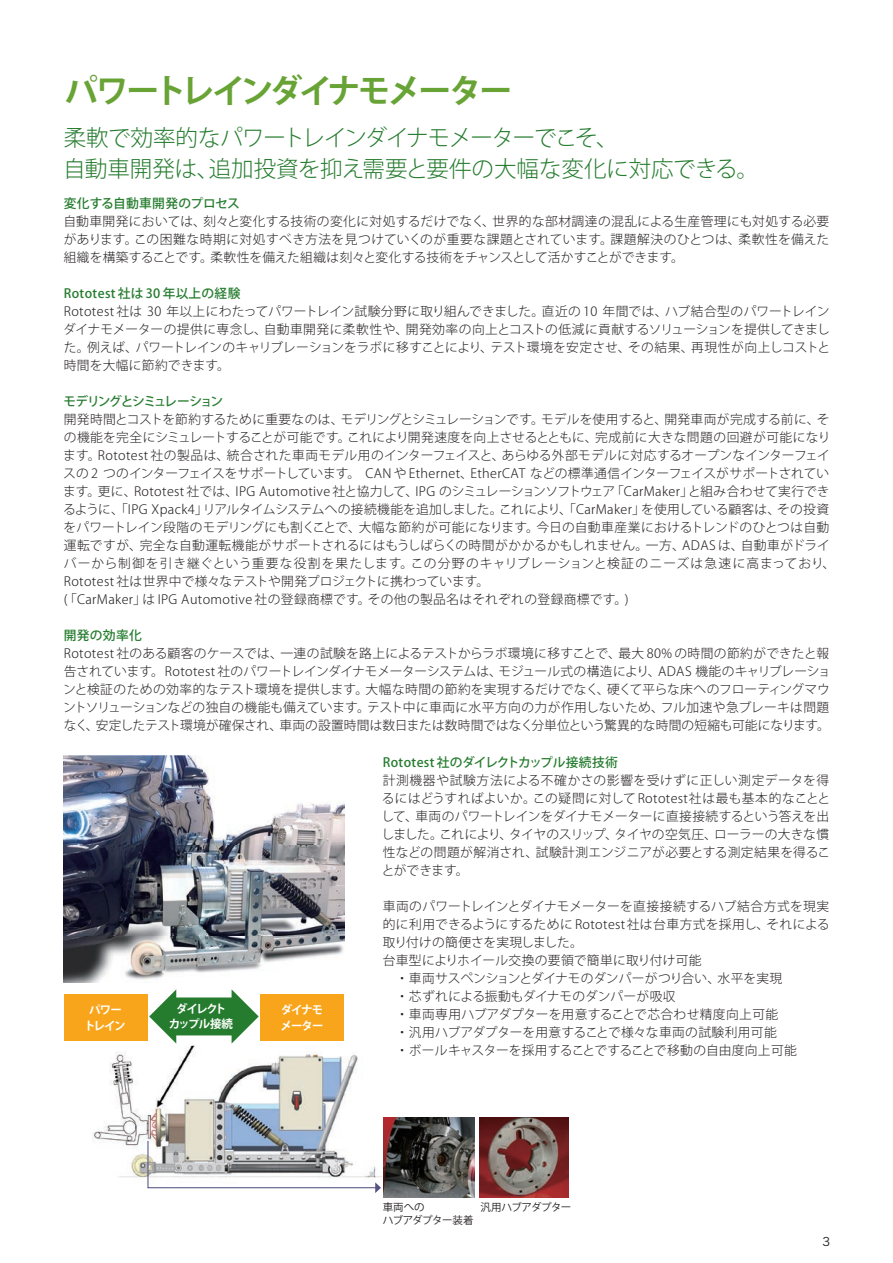
<style>
.page{position:relative;width:893px;height:1263px;background:#fff}
.page>*{position:absolute;margin:0;border:0;box-sizing:border-box;transform-origin:0 0}
.t1{font:700 33px "Koz Go Pr 6 N";letter-spacing:-.085em;color:#68a335}
.t2{font:300 22.5px/31.5px "Koz Go Pr 6 N";letter-spacing:-.02em;color:#257c2e}
.t3{font:300 12.75px/18px "Koz Go Pr 6 N";letter-spacing:.015em;color:#231f20;text-align:justify}
.t4{font:500 12.75px "Koz Go Pr 6 N";letter-spacing:.02em;color:#257c2e}
.t5{font:500 12.75px "Koz Go Pr 6 N";color:#257c2e}
.t6{font:500 12.75px "Koz Go Pr 6 N";letter-spacing:-.12em;color:#257c2e}
.t7{font:11.7px "Hira Kaku Std W3";color:#231f20}
.t8{font:700 11.55px/15.3px "Koz Go Pr 6 N";letter-spacing:-.09em;color:#fff;text-align:center}
.t9{font:700 11.55px/15.3px "Koz Go Pr 6 N";letter-spacing:-.11em;color:#fff;text-align:center}
.t10{font:10.5px/13.5px "Koz Go Pr 6 N";letter-spacing:-.05em;color:#231f20}
</style>
<div class="page">
<img style="left:64px;top:755px;width:280px;height:227px">
<img style="left:93px;top:1046px;width:293px;height:132px">
<svg style="left:383px;top:1046px;width:3px;height:10px"></svg>
<div style="left:64px;top:994px;width:83px;height:47px;background:#f9a51b"></div>
<div style="left:261px;top:994px;width:83px;height:47px;background:#f9a51b"></div>
<div style="left:169px;top:997px;width:69px;height:38px;background:#257c2e"></div>
<svg style="left:149px;top:989px;width:27px;height:54px"></svg>
<svg style="left:232px;top:990px;width:27px;height:53px"></svg>
<img style="left:383px;top:1118px;width:91px;height:79px">
<img style="left:479px;top:1118px;width:90px;height:79px">
<svg style="left:147px;top:1140px;width:234px;height:53px"></svg>
<h1 class="t1" style="left:65px;top:72px;width:449px">パワートレインダイナモメーター</h1>
<h2 class="t2" style="left:63px;top:122px;width:697px">柔軟で効率的なパワートレインダイナモメーターでこそ、<br>自動車開発は、追加投資を抑え需要と要件の大幅な変化に対応できる。</h2>
<p class="t5" style="left:64px;top:196px;width:178px">変化する自動車開発のプロセス</p>
<p class="t3" style="left:63px;top:212px;width:767px">自動車開発においては、刻々と変化する技術の変化に対処するだけでなく、世界的な部材調達の混乱による生産管理にも対処する必要があります。この困難な時期に対処すべき方法を見つけていくのが重要な課題とされています。課題解決のひとつは、柔軟性を備えた組織を構築することです。柔軟性を備えた組織は刻々と変化する技術をチャンスとして活かすことができます。</p>
<p class="t4" style="left:64px;top:286px;width:178px">Rototest 社は 30 年以上の経験</p>
<p class="t3" style="left:63px;top:302px;width:768px">Rototest 社は 30 年以上にわたってパワートレイン試験分野に取り組んできました。直近の 10 年間では、ハブ結合型のパワートレインダイナモメーターの提供に専念し、自動車開発に柔軟性や、開発効率の向上とコストの低減に貢献するソリューションを提供してきました。例えば、パワートレインのキャリブレーションをラボに移すことにより、テスト環境を安定させ、その結果、再現性が向上しコストと時間を大幅に節約できます。</p>
<p class="t6" style="left:63px;top:394px;width:161px">モデリングとシミュレーション</p>
<p class="t3" style="left:63px;top:410px;width:774px;text-align:left">開発時間とコストを節約するために重要なのは、モデリングとシミュレーションです。モデルを使用すると、開発車両が完成する前に、その機能を完全にシミュレートすることが可能です。これにより開発速度を向上させるとともに、完成前に大きな問題の回避が可能になります。Rototest 社の製品は、統合された車両モデル用のインターフェイスと、あらゆる外部モデルに対応するオープンなインターフェイスの 2 つのインターフェイスをサポートしています。 CAN や Ethernet、EtherCAT などの標準通信インターフェイスがサポートされています。更に、Rototest 社では、IPG Automotive 社と協力して、IPG のシミュレーションソフトウェア「CarMaker」と組み合わせて実行できるように、「IPG Xpack4」リアルタイムシステムへの接続機能を追加しました。これにより、「CarMaker」を使用している顧客は、その投資をパワートレイン段階のモデリングにも割くことで、大幅な節約が可能になります。今日の自動車産業におけるトレンドのひとつは自動運転ですが、完全な自動運転機能がサポートされるにはもうしばらくの時間がかかるかもしれません。一方、ADAS は、自動車がドライバーから制御を引き継ぐという重要な役割を果たします。この分野のキャリブレーションと検証のニーズは急速に高まっており、Rototest 社は世界中で様々なテストや開発プロジェクトに携わっています。<br>(「CarMaker」は IPG Automotive 社の登録商標です。その他の製品名はそれぞれの登録商標です。)</p>
<p class="t4" style="left:64px;top:628px;width:80px">開発の効率化</p>
<p class="t3" style="left:63px;top:644px;width:769px">Rototest 社のある顧客のケースでは、一連の試験を路上によるテストからラボ環境に移すことで、最大 80% の時間の節約ができたと報告されています。 Rototest 社のパワートレインダイナモメーターシステムは、モジュール式の構造により、ADAS 機能のキャリブレーションと検証のための効率的なテスト環境を提供します。大幅な時間の節約を実現するだけでなく、硬くて平らな床へのフローティングマウントソリューションなどの独自の機能も備えています。テスト中に車両に水平方向の力が作用しないため、フル加速や急ブレーキは問題なく、安定したテスト環境が確保され、車両の設置時間は数日または数時間ではなく分単位という驚異的な時間の短縮も可能になります。</p>
<p class="t4" style="left:383px;top:755px;width:237px">Rototest 社のダイレクトカップル接続技術</p>
<p class="t3" style="left:381px;top:772px;width:450px">計測機器や試験方法による不確かさの影響を受けずに正しい測定データを得るにはどうすればよいか。この疑問に対して Rototest社は最も基本的なこととして、車両のパワートレインをダイナモメーターに直接接続するという答えを出しました。これにより、タイヤのスリップ、タイヤの空気圧、ローラーの大きな慣性などの問題が解消され、試験計測エンジニアが必要とする測定結果を得ることができます。</p>
<p class="t3" style="left:383px;top:898px;width:448px;text-align:left">車両のパワートレインとダイナモメーターを直接接続するハブ結合方式を現実的に利用できるようにするために Rototest社は台車方式を採用し、それによる取り付けの簡便さを実現しました。<br>台車型によりホイール交換の要領で簡単に取り付け可能<br>　・車両サスペンションとダイナモのダンパーがつり合い、水平を実現<br>　・芯ずれによる振動もダイナモのダンパーが吸収<br>　・車両専用ハブアダプターを用意することで芯合わせ精度向上可能<br>　・汎用ハブアダプターを用意することで様々な車両の試験利用可能<br>　・ボールキャスターを採用することですることで移動の自由度向上可能</p>
<p class="t9" style="left:169px;top:1001px;width:66px">ダイレクトカップル接続</p>
<p class="t8" style="left:84px;top:1003px;width:43px">パワートレイン</p>
<p class="t8" style="left:280px;top:1003px;width:45px;text-align:left">ダイナモメーター</p>
<p class="t10" style="left:383px;top:1200px;width:92px">車両への<br>ハブアダプター装着</p>
<p class="t10" style="left:480px;top:1200px;width:92px">汎用ハブアダプター</p>
<p class="t7" style="left:822px;top:1232px;width:9px">3</p>
</div>
